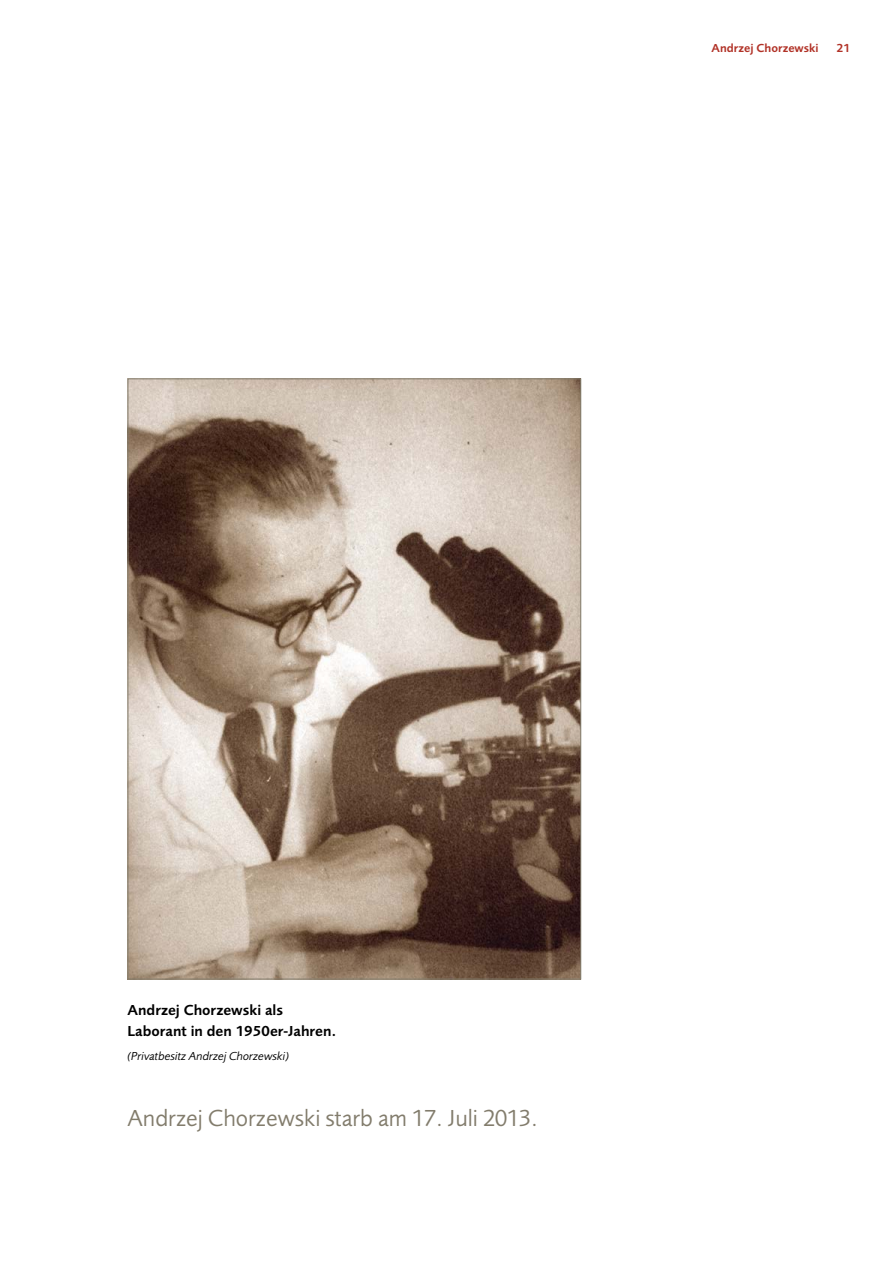
<style>
.page{position:relative;width:893px;height:1263px;background:#fff}
.page>*{position:absolute;margin:0;border:0;box-sizing:border-box;transform-origin:0 0}
.t1{font:24px "Foundry Sans Book CE";color:#827c6c}
.t2{font:15px/21px "Foundry Sans Demi CE";color:#000}
.t3{font:12px "Foundry Sans Book Italic CE";color:#000}
.t4{font:12px "Foundry Sans Demi CE";color:#b13227}
</style>
<div class="page">
<img style="left:130px;top:380px;width:449px;height:597px">
<p class="t4" style="left:712px;top:41px;width:108px">Andrzej Chorzewski</p>
<p class="t4" style="left:837px;top:41px;width:15px">21</p>
<p class="t2" style="left:128px;top:999px;width:210px">Andrzej Chorzewski als<br>Laborant in den 1950er-Jahren.</p>
<p class="t3" style="left:128px;top:1048px;width:163px">(Privatbesitz Andrzej Chorzewski)</p>
<h1 class="t1" style="left:128px;top:1104px;width:412px">Andrzej Chorzewski starb am 17. Juli 2013.</h1>
</div>
